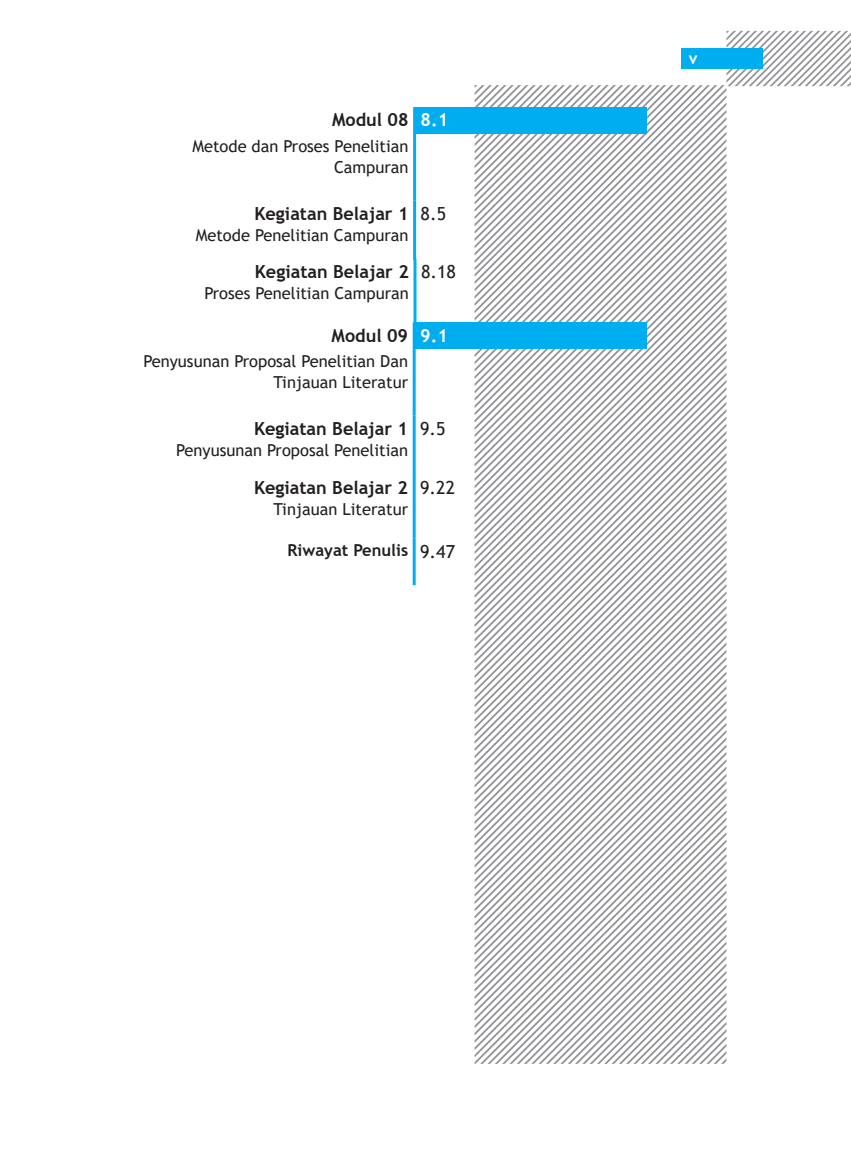
<style>
.page{position:relative;width:851px;height:1149px;background:#fff}
.page>*{position:absolute;margin:0;border:0;box-sizing:border-box;transform-origin:0 0}
.Daftar_Isi_OK{font:700 18px "Trebuchet MS";color:#231f20}
.t1{font:18px "Trebuchet MS";color:#231f20}
.t2{font:700 18px "Trebuchet MS";color:#fff}
.Daftar_Isi_OK-2{font:16.5px/21px "Trebuchet MS";color:#231f20;text-align:right}
.Daftar_Isi_OK-3{font:700 16.5px "Trebuchet MS";color:#231f20}
.t3{font:700 16.5px "Trebuchet MS";color:#fff}
</style>
<div class="page">
<svg style="left:726px;top:31px;width:124px;height:55px"></svg>
<div style="left:680px;top:48px;width:82px;height:21px;background:#00aeef"></div>
<svg style="left:666px;top:85px;width:58px;height:250px"></svg>
<svg style="left:666px;top:85px;width:51px;height:243px"></svg>
<svg style="left:666px;top:85px;width:44px;height:235px"></svg>
<svg style="left:666px;top:85px;width:36px;height:228px"></svg>
<svg style="left:666px;top:85px;width:29px;height:221px"></svg>
<svg style="left:666px;top:85px;width:22px;height:213px"></svg>
<svg style="left:666px;top:85px;width:14px;height:206px"></svg>
<svg style="left:666px;top:85px;width:7px;height:199px"></svg>
<svg style="left:474px;top:85px;width:192px;height:401px"></svg>
<svg style="left:474px;top:486px;width:252px;height:40px"></svg>
<svg style="left:474px;top:526px;width:252px;height:537px"></svg>
<div style="left:414px;top:322px;width:232px;height:27px;background:#00aeef"></div>
<hr style="left:412px;top:322px;width:3px;height:27px;background:#00aeef">
<hr style="left:412px;top:349px;width:3px;height:66px;background:#00aeef">
<hr style="left:412px;top:415px;width:3px;height:60px;background:#00aeef">
<hr style="left:412px;top:475px;width:3px;height:63px;background:#00aeef">
<hr style="left:412px;top:538px;width:3px;height:47px;background:#00aeef">
<hr style="left:413px;top:259px;width:3px;height:63px;background:#00aeef">
<div style="left:414px;top:107px;width:232px;height:27px;background:#00aeef"></div>
<hr style="left:413px;top:107px;width:3px;height:27px;background:#00aeef">
<hr style="left:413px;top:134px;width:3px;height:66px;background:#00aeef">
<hr style="left:413px;top:200px;width:3px;height:60px;background:#00aeef">
<p class="Daftar_Isi_OK" style="left:332px;top:109px;width:78px">Modul 08</p>
<p class="t2" style="left:420px;top:109px;width:29px">8.1</p>
<p class="Daftar_Isi_OK-2" style="left:192px;top:136px;width:218px">Metode dan Proses Penelitian<br>Campuran</p>
<p class="Daftar_Isi_OK" style="left:254px;top:202px;width:156px">Kegiatan Belajar 1</p>
<p class="Daftar_Isi_OK-2" style="left:196px;top:224px;width:214px">Metode Penelitian Campuran</p>
<p class="t1" style="left:420px;top:202px;width:27px">8.5</p>
<p class="Daftar_Isi_OK" style="left:255px;top:260px;width:156px">Kegiatan Belajar 2</p>
<p class="Daftar_Isi_OK-2" style="left:204px;top:282px;width:206px">Proses Penelitian Campuran</p>
<p class="t1" style="left:421px;top:260px;width:36px">8.18</p>
<p class="Daftar_Isi_OK" style="left:331px;top:324px;width:78px">Modul 09</p>
<p class="t2" style="left:420px;top:324px;width:29px">9.1</p>
<p class="Daftar_Isi_OK-2" style="left:143px;top:350px;width:266px">Penyusunan Proposal Penelitian Dan<br>Tinjauan Literatur</p>
<p class="Daftar_Isi_OK" style="left:254px;top:417px;width:156px">Kegiatan Belajar 1</p>
<p class="Daftar_Isi_OK-2" style="left:176px;top:439px;width:233px">Penyusunan Proposal Penelitian</p>
<p class="t1" style="left:420px;top:416px;width:27px">9.5</p>
<p class="Daftar_Isi_OK" style="left:254px;top:476px;width:156px">Kegiatan Belajar 2</p>
<p class="Daftar_Isi_OK-2" style="left:273px;top:498px;width:136px">Tinjauan Literatur</p>
<p class="t1" style="left:420px;top:476px;width:36px">9.22</p>
<p class="Daftar_Isi_OK-3" style="left:287px;top:540px;width:122px">Riwayat Penulis</p>
<p class="t1" style="left:420px;top:539px;width:36px">9.47</p>
<p class="t3" style="left:688px;top:48px;width:10px">v</p>
</div>
